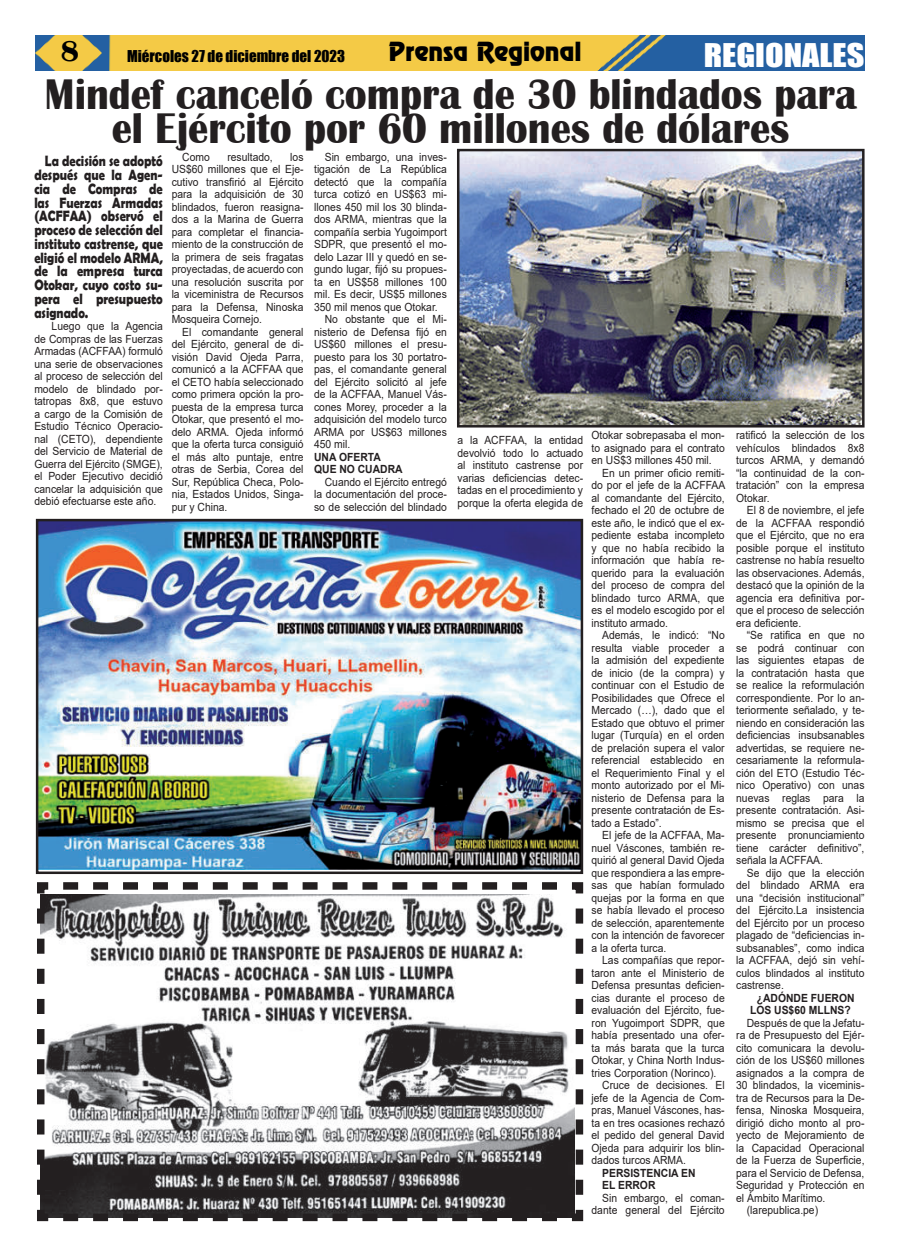
<style>
.page{position:relative;width:900px;height:1258px;background:#fff}
.page>*{position:absolute;margin:0;border:0;box-sizing:border-box;transform-origin:0 0}
.t1{font:700 44.12px/33.8px "Britannic";color:#231f20;text-align:center;scale:.92 1}
.t2{font:30px "Impact";color:#fff;scale:1.14 1}
.t3{font:700 30px "Britannic";color:#000}
.t4{font:23.75px "Renfrew Normal";color:#000}
.t5{font:700 15px/13.8px "Berlin Sans FB Demi";color:#231f20;text-align:justify;scale:.83 1}
.t6{font:15px "Impact";color:#000}
.t7{font:11.25px/12.5px "Arial";color:#231f20;text-align:justify;scale:.92 1}
.t8{font:700 11.25px/12.5px "Arial";color:#231f20;scale:.92 1}
</style>
<div class="page">
<img style="left:35px;top:35px;width:830px;height:36px">
<img style="left:40px;top:523px;width:539px;height:347px">
<div style="left:36px;top:519px;width:547px;height:355px;border:3px solid #231f20"></div>
<svg style="left:37px;top:882px;width:547px;height:340px"></svg>
<img style="left:461px;top:153px;width:400px;height:271px">
<div style="left:457px;top:149px;width:408px;height:279px;border:3px solid #231f20"></div>
<h2 class="t3" style="left:61px;top:36px;width:20px">8</h2>
<h3 class="t6" style="left:127px;top:48px;width:220px">Miércoles 27 de diciembre del 2023</h3>
<h3 class="t4" style="left:389px;top:41px;width:194px">Prensa Regional</h3>
<h2 class="t2" style="left:704px;top:39px;width:143px">REGIONALES</h2>
<h1 class="t1" style="left:45px;top:78px;width:884px">Mindef canceló compra de 30 blindados para el Ejército por 60 millones de dólares</h1>
<p class="t7" style="left:325px;top:151px;width:134px">Sin embargo, una inves-</p>
<p class="t7" style="left:314px;top:164px;width:146px">tigación de La República</p>
<p class="t7" style="left:314px;top:176px;width:146px">detectó que la compañía</p>
<p class="t7" style="left:314px;top:189px;width:146px">turca cotizó en US$63 mi-</p>
<p class="t7" style="left:314px;top:201px;width:146px">llones 450 mil los 30 blinda-</p>
<p class="t7" style="left:314px;top:214px;width:146px">dos ARMA, mientras que la</p>
<p class="t7" style="left:314px;top:226px;width:146px">compañía serbia Yugoimport</p>
<p class="t7" style="left:314px;top:239px;width:146px">SDPR, que presentó el mo-</p>
<p class="t7" style="left:314px;top:251px;width:146px">delo Lazar III y quedó en se-</p>
<p class="t7" style="left:314px;top:263px;width:146px">gundo lugar, fijó su propues-</p>
<p class="t7" style="left:314px;top:276px;width:146px">ta en US$58 millones 100</p>
<p class="t7" style="left:314px;top:289px;width:146px">mil. Es decir, US$5 millones</p>
<p class="t7" style="left:314px;top:301px;width:136px">350 mil menos que Otokar.</p>
<p class="t7" style="left:325px;top:314px;width:134px">No obstante que el Mi-</p>
<p class="t7" style="left:314px;top:325px;width:146px">nisterio de Defensa fijó en</p>
<p class="t7" style="left:314px;top:339px;width:146px">US$60 millones el presu-</p>
<p class="t7" style="left:314px;top:351px;width:146px">puesto para los 30 portatro-</p>
<p class="t7" style="left:314px;top:364px;width:146px">pas, el comandante general</p>
<p class="t7" style="left:314px;top:376px;width:146px">del Ejército solicitó al jefe</p>
<p class="t7" style="left:314px;top:389px;width:146px">de la ACFFAA, Manuel Vás-</p>
<p class="t7" style="left:314px;top:401px;width:146px">cones Morey, proceder a la</p>
<p class="t7" style="left:314px;top:414px;width:146px">adquisición del modelo turco</p>
<p class="t7" style="left:314px;top:426px;width:146px">ARMA por US$63 millones</p>
<p class="t7" style="left:314px;top:439px;width:41px">450 mil.</p>
<p class="t8" style="left:314px;top:451px;width:98px">UNA OFERTA<br>QUE NO CUADRA</p>
<p class="t7" style="left:314px;top:476px;width:146px;text-indent:11px">Cuando el Ejército entregó la documentación del proce&shy;so de selección del blindado</p>
<p class="t7" style="left:182px;top:151px;width:32px">Como</p>
<p class="t7" style="left:227px;top:151px;width:51px">resultado,</p>
<p class="t7" style="left:172px;top:151px;width:145px;text-indent:119px">los US$60 millones que el Eje&shy;cutivo transfirió al Ejército para la adquisición de 30 blindados, fueron reasigna&shy;dos a la Marina de Guerra para completar el financia&shy;miento de la construcción de la primera de seis fragatas proyectadas, de acuerdo con una resolución suscrita por la viceministra de Recursos para la Defensa, Ninoska Mosqueira Cornejo.</p>
<p class="t7" style="left:172px;top:326px;width:145px;text-indent:11px">El comandante general del Ejército, general de di&shy;visión David Ojeda Parra, comunicó a la ACFFAA que el CETO había seleccionado como primera opción la pro&shy;puesta de la empresa turca Otokar, que presentó el mo&shy;delo ARMA. Ojeda informó que la oferta turca consiguió el más alto puntaje, entre otras de Serbia, Corea del Sur, República Checa, Polo&shy;nia, Estados Unidos, Singa&shy;pur y China.</p>
<p class="t5" style="left:34px;top:154px;width:156px;text-indent:11px">La decisión se adoptó después que la Agen&shy;cia de Compras de las Fuerzas Armadas (ACFFAA) observó el proceso de selección del instituto castrense, que eligió el modelo ARMA, de la empresa turca Otokar, cuyo costo su&shy;pera el presupuesto asignado.</p>
<p class="t7" style="left:34px;top:321px;width:141px;text-indent:17px">Luego que la Agencia de Compras de las Fuerzas Armadas (ACFFAA) formuló una serie de observaciones al proceso de selección del modelo de blindado por&shy;tatropas 8x8, que estuvo a cargo de la Comisión de Estudio Técnico Operacio&shy;nal (CETO), dependiente del Servicio de Material de Guerra del Ejército (SMGE), el Poder Ejecutivo decidió cancelar la adquisición que debió efectuarse este año.</p>
<p class="t7" style="left:736px;top:429px;width:141px">ratificó la selección de los vehículos blindados 8x8 turcos ARMA, y demandó “la continuidad de la con&shy;tratación” con la empresa Otokar.</p>
<p class="t7" style="left:736px;top:505px;width:141px;text-indent:11px">El 8 de noviembre, el jefe de la ACFFAA respondió que el Ejército, que no era posible porque el instituto castrense no había resuelto las observaciones. Además, destacó que la opinión de la agencia era definitiva por&shy;que el proceso de selección era deficiente.</p>
<p class="t7" style="left:736px;top:629px;width:141px;text-indent:11px">“Se ratifica en que no se podrá continuar con las siguientes etapas de la contratación hasta que se realice la reformulación correspondiente. Por lo an&shy;teriormente señalado, y te&shy;niendo en consideración las deficiencias insubsanables advertidas, se requiere ne&shy;cesariamente la reformula&shy;ción del ETO (Estudio Téc&shy;nico Operativo) con unas nuevas reglas para la presente contratación. Asi&shy;mismo se precisa que el presente pronunciamiento tiene carácter definitivo”, señala la ACFFAA.</p>
<p class="t7" style="left:736px;top:867px;width:141px;text-indent:11px">Se dijo que la elección del blindado ARMA era una “decisión institucional” del Ejército.La insistencia del Ejército por un proceso plagado de “deficiencias in&shy;subsanables”, como indica la ACFFAA, dejó sin vehí&shy;culos blindados al instituto castrense.</p>
<p class="t8" style="left:750px;top:992px;width:115px;text-indent:7px">¿ADÓNDE FUERON<br>LOS US$60 MLLNS?</p>
<p class="t7" style="left:747px;top:1017px;width:129px">Después de que la Jefatu-</p>
<p class="t7" style="left:736px;top:1030px;width:141px">ra de Presupuesto del Ejér-</p>
<p class="t7" style="left:736px;top:1042px;width:141px">cito comunicara la devolu-</p>
<p class="t7" style="left:736px;top:1055px;width:141px">ción de los US$60 millones</p>
<p class="t7" style="left:736px;top:1067px;width:141px">asignados a la compra de</p>
<p class="t7" style="left:736px;top:1080px;width:141px">30 blindados, la viceminis-</p>
<p class="t7" style="left:736px;top:1092px;width:141px">tra de Recursos para la De-</p>
<p class="t7" style="left:736px;top:1105px;width:141px">fensa, Ninoska Mosqueira,</p>
<p class="t7" style="left:736px;top:1117px;width:141px">dirigió dicho monto al pro-</p>
<p class="t7" style="left:736px;top:1130px;width:141px">yecto de Mejoramiento de</p>
<p class="t7" style="left:736px;top:1142px;width:141px">la Capacidad Operacional</p>
<p class="t7" style="left:736px;top:1154px;width:141px">de la Fuerza de Superficie,</p>
<p class="t7" style="left:736px;top:1167px;width:141px">para el Servicio de Defensa,</p>
<p class="t7" style="left:736px;top:1180px;width:141px">Seguridad y Protección en</p>
<p class="t7" style="left:736px;top:1192px;width:98px">el Ámbito Marítimo.</p>
<p class="t7" style="left:747px;top:1205px;width:79px">(larepublica.pe)</p>
<p class="t7" style="left:592px;top:430px;width:146px">Otokar sobrepasaba el mon&shy;to asignado para el contrato en US$3 millones 450 mil.</p>
<p class="t7" style="left:592px;top:466px;width:147px;text-indent:11px">En un primer oficio remiti&shy;do por el jefe de la ACFFAA al comandante del Ejército, fechado el 20 de octubre de este año, le indicó que el ex&shy;pediente estaba incompleto y que no había recibido la información que había re&shy;querido para la evaluación del proceso de compra del blindado turco ARMA, que es el modelo escogido por el instituto armado.</p>
<p class="t7" style="left:592px;top:630px;width:146px;text-indent:11px">Además, le indicó: “No resulta viable proceder a la admisión del expediente de inicio (de la compra) y continuar con el Estudio de Posibilidades que Ofrece el Mercado (…), dado que el Estado que obtuvo el primer lugar (Turquía) en el orden de prelación supera el valor referencial establecido en el Requerimiento Final y el monto autorizado por el Mi&shy;nisterio de Defensa para la presente contratación de Es&shy;tado a Estado”.</p>
<p class="t7" style="left:592px;top:830px;width:146px;text-indent:11px">El jefe de la ACFFAA, Ma&shy;nuel Váscones, también re&shy;quirió al general David Ojeda que respondiera a las empre&shy;sas que habían formulado quejas por la forma en que se había llevado el proceso de selección, aparentemente con la intención de favorecer a la oferta turca.</p>
<p class="t7" style="left:602px;top:955px;width:135px">Las compañías que repor-</p>
<p class="t7" style="left:592px;top:967px;width:146px">taron ante el Ministerio de</p>
<p class="t7" style="left:592px;top:979px;width:146px">Defensa presuntas deficien-</p>
<p class="t7" style="left:592px;top:992px;width:146px">cias durante el proceso de</p>
<p class="t7" style="left:592px;top:1005px;width:146px">evaluación del Ejército, fue-</p>
<p class="t7" style="left:592px;top:1017px;width:146px">ron Yugoimport SDPR, que</p>
<p class="t7" style="left:592px;top:1030px;width:146px">había presentado una ofer-</p>
<p class="t7" style="left:592px;top:1042px;width:146px">ta más barata que la turca</p>
<p class="t7" style="left:592px;top:1055px;width:146px">Otokar, y China North Indus-</p>
<p class="t7" style="left:592px;top:1067px;width:137px">tries Corporation (Norinco).</p>
<p class="t7" style="left:602px;top:1080px;width:135px">Cruce de decisiones. El</p>
<p class="t7" style="left:592px;top:1092px;width:146px">jefe de la Agencia de Com-</p>
<p class="t7" style="left:592px;top:1105px;width:146px">pras, Manuel Váscones, has-</p>
<p class="t7" style="left:592px;top:1117px;width:146px">ta en tres ocasiones rechazó</p>
<p class="t7" style="left:592px;top:1130px;width:146px">el pedido del general David</p>
<p class="t7" style="left:592px;top:1142px;width:146px">Ojeda para adquirir los blin-</p>
<p class="t7" style="left:592px;top:1155px;width:104px">dados turcos ARMA.</p>
<p class="t8" style="left:602px;top:1167px;width:103px">PERSISTENCIA EN<br>EL ERROR</p>
<p class="t7" style="left:592px;top:1192px;width:146px;text-align:right">Sin embargo, el coman&shy;dante general del Ejército</p>
<p class="t7" style="left:457px;top:435px;width:138px">a la ACFFAA, la entidad devolvió todo lo actuado al instituto castrense por varias deficiencias detec&shy;tadas en el procedimiento y porque la oferta elegida de</p>
</div>
